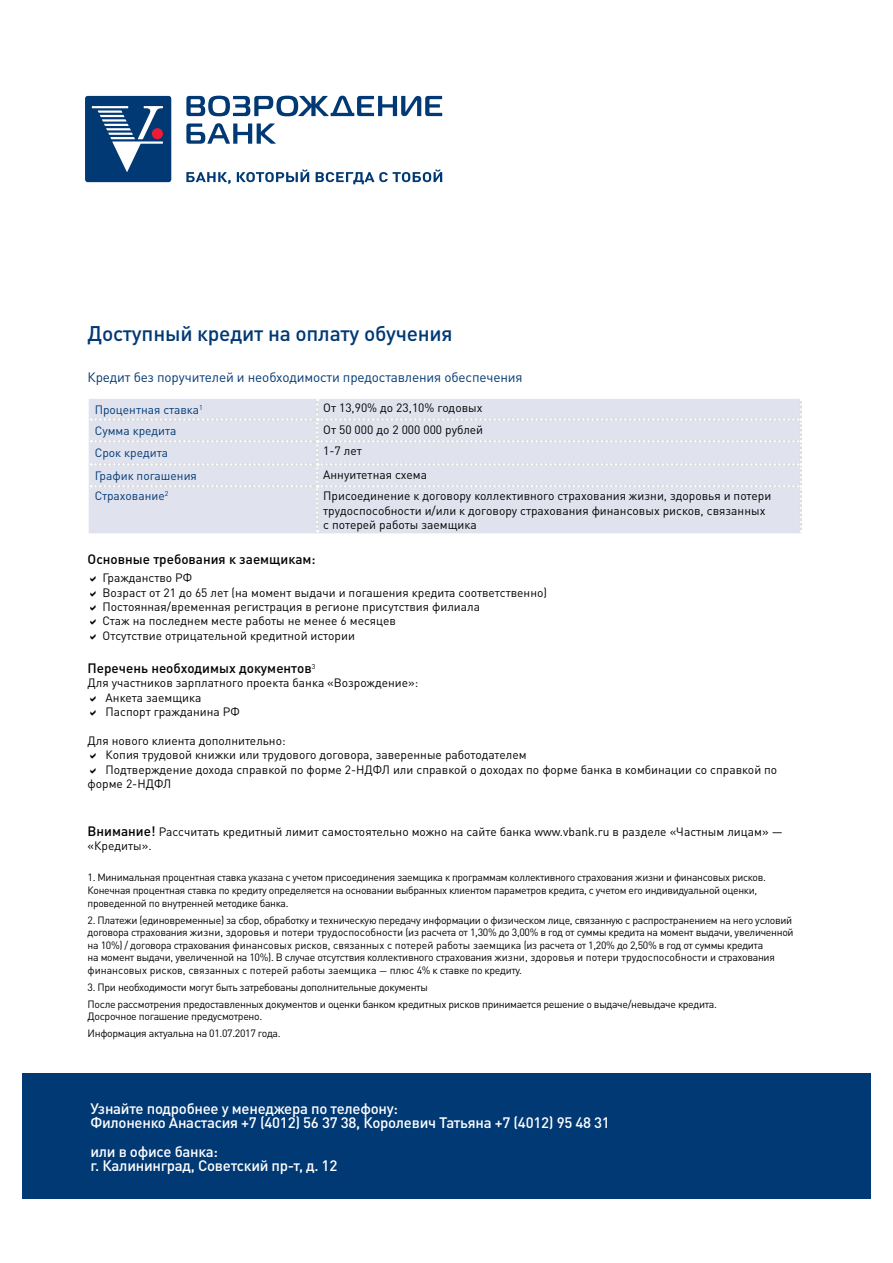
<style>
.page{position:relative;width:893px;height:1263px;background:#fff}
.page>*{position:absolute;margin:0;border:0;box-sizing:border-box;transform-origin:0 0}
.t1{font:500 21px "DIN Cyr";letter-spacing:-.01em;color:#003974}
.t2{font:500 15px/14.1px "DIN Cyr";letter-spacing:-.02em;color:#fff}
.t3{font:13.5px "DIN Cyr";letter-spacing:-.01em;color:#003974}
.t4{font:500 13.5px "DIN Cyr";color:#000}
.t5{font:12px/14.4px "DIN Cyr";color:#000}
.t6{font:12px "DIN Cyr";color:#003974}
.t7{font:10.5px/12.6px "DIN Cyr";letter-spacing:-.03em;color:#000}
.s1{font-weight:500;font-size:13.5px}
.s2{font-size:9px}
</style>
<div class="page">
<div style="left:22px;top:1074px;width:849px;height:125px;background:#003974"></div>
<svg style="left:91px;top:399px;width:711px;height:133px;background:#e0e2ed"></svg>
<div style="left:85px;top:96px;width:86px;height:86px;background:#003974;border-radius:3px"></div>
<hr style="left:92px;top:106px;width:36px;height:2px;background:#fff">
<svg style="left:98px;top:106px;width:65px;height:66px"></svg>
<svg style="left:186px;top:123px;width:90px;height:21px"></svg>
<svg style="left:186px;top:96px;width:256px;height:20px"></svg>
<svg style="left:186px;top:172px;width:45px;height:12px"></svg>
<svg style="left:237px;top:170px;width:72px;height:12px"></svg>
<svg style="left:316px;top:170px;width:126px;height:14px"></svg>
<h1 class="t1" style="left:88px;top:319px;width:367px">Доступный кредит на оплату обучения</h1>
<p class="t3" style="left:88px;top:368px;width:437px">Кредит без поручителей и необходимости предоставления обеспечения</p>
<p class="t6" style="left:95px;top:401px;width:110px">Процентная ставка<sup>1</sup></p>
<p class="t5" style="left:323px;top:400px;width:161px">От 13,90% до 23,10% годовых</p>
<p class="t6" style="left:95px;top:423px;width:83px">Сумма кредита</p>
<p class="t5" style="left:323px;top:421px;width:162px">От 50 000 до 2 000 000 рублей</p>
<p class="t6" style="left:95px;top:445px;width:75px">Срок кредита</p>
<p class="t5" style="left:323px;top:443px;width:40px">1-7 лет</p>
<p class="t6" style="left:95px;top:468px;width:104px">График погашения</p>
<p class="t5" style="left:323px;top:466px;width:105px">Аннуитетная схема</p>
<p class="t6" style="left:95px;top:488px;width:75px">Страхование<sup>2</sup></p>
<p class="t5" style="left:323px;top:488px;width:450px">Присоединение к договору коллективного страхования жизни, здоровья и потери трудоспособности и/или к договору страхования финансовых рисков, связанных с потерей работы заемщика</p>
<p class="t4" style="left:88px;top:549px;width:229px">Основные требования к заемщикам:</p>
<p class="t5" style="left:103px;top:570px;width:446px">Гражданство РФ<br>Возраст от 21 до 65 лет (на момент выдачи и погашения кредита соответственно)<br>Постоянная/временная регистрация в регионе присутствия филиала<br>Стаж на последнем месте работы не менее 6 месяцев<br>Отсутствие отрицательной кредитной истории</p>
<p class="t4" style="left:88px;top:659px;width:229px">Перечень необходимых документов<sup>3</sup></p>
<p class="t5" style="left:106px;top:675px;width:314px;text-indent:-18px">Для участников зарплатного проекта банка «Возрождение»:<br>Анкета заемщика<br>Паспорт гражданина РФ</p>
<p class="t5" style="left:88px;top:733px;width:200px">Для нового клиента дополнительно:</p>
<p class="t5" style="left:106px;top:747px;width:423px">Копия трудовой книжки или трудового договора, заверенные работодателем</p>
<p class="t5" style="left:106px;top:762px;width:673px">Подтверждение дохода справкой по форме 2-НДФЛ или справкой о доходах по форме банка в комбинации со справкой по</p>
<p class="t5" style="left:88px;top:776px;width:85px">форме 2-НДФЛ</p>
<p class="t5" style="left:88px;top:824px;width:696px"><span class="s1">Внимание!</span> Рассчитать кредитный лимит самостоятельно можно на сайте банка www.vbank.ru в разделе «Частным лицам» — «Кредиты».</p>
<p class="t7" style="left:88px;top:871px;width:680px">1. Минимальная процентная ставка указана с учетом присоединения заемщика к программам коллективного страхования жизни и финансовых рисков.<br>Конечная процентная ставка по кредиту определяется на основании выбранных клиентом параметров кредита, с учетом его индивидуальной оценки, проведенной по внутренней методике банка.</p>
<p class="t7" style="left:88px;top:913px;width:708px">2. Платежи (единовременные) за сбор, обработку и техническую передачу информации о физическом лице, связанную с распространением на него условий договора страхования жизни, здоровья и потери трудоспособности (из расчета от 1,30% до 3,00% в год от суммы кредита на момент выдачи, увеличенной на 10%) / договора страхования финансовых рисков, связанных с потерей работы заемщика (из расчета от 1,20% до 2,50% в год от суммы кредита<br>на момент выдачи, увеличенной на 10%). В случае отсутствия коллективного страхования жизни, здоровья и потери трудоспособности и страхования финансовых рисков, связанных с потерей работы заемщика <span class="s2">—</span> плюс 4% к ставке по кредиту.</p>
<p class="t7" style="left:88px;top:978px;width:631px;line-height:16.8px">3. При необходимости могут быть затребованы дополнительные документы<br>После рассмотрения предоставленных документов и оценки банком кредитных рисков принимается решение о выдаче/невыдаче кредита.</p>
<p class="t7" style="left:88px;top:1008px;width:194px;line-height:16.8px">Досрочное погашение предусмотрено.<br>Информация актуальна на 01.07.2017 года.</p>
<h2 class="t2" style="left:90px;top:1101px;width:521px">Узнайте подробнее у менеджера по телефону:<br>Филоненко Анастасия +7 (4012) 56 37 38, Королевич Татьяна +7 (4012) 95 48 31</h2>
<h2 class="t2" style="left:90px;top:1143px;width:248px">или в офисе банка:<br>г. Калининград, Советский пр-т, д. 12</h2>
</div>
